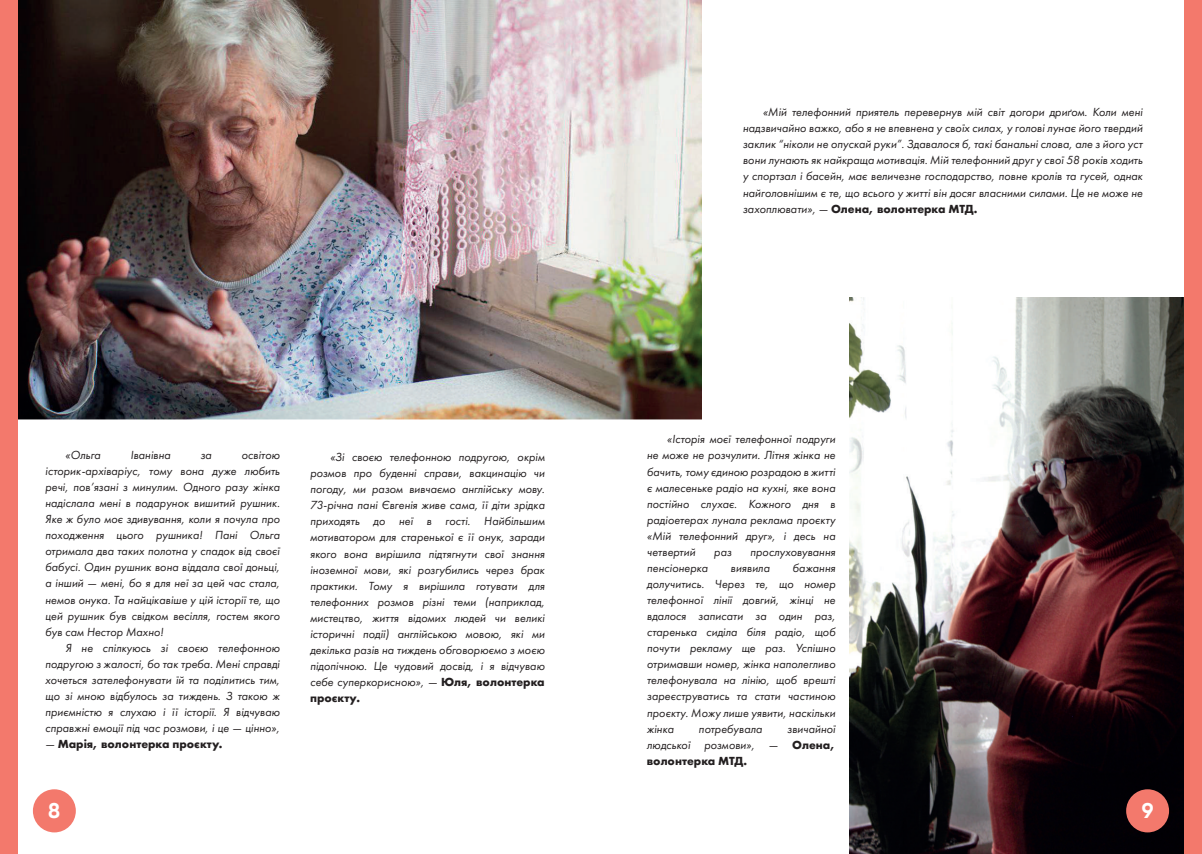
<style>
.page{position:relative;width:1202px;height:854px;background:#fff}
.page>*{position:absolute;margin:0;border:0;box-sizing:border-box;transform-origin:0 0}
.t1{font:700 21.3px "Gilroy";color:#fff}
.t2{font:italic 12.2px/16.1px "Futura PT";color:#231f20;text-align:justify}
.t3{font:700 12.2px "Futura PT";color:#231f20}
.s1{font-weight:400;font-style:italic}
.s2{font-weight:700;font-style:normal}
</style>
<div class="page">
<img style="left:17px;top:0;width:684px;height:419px">
<img style="left:850px;top:297px;width:335px;height:556px">
<div style="left:0;top:0;width:17px;height:853px;background:#f3796c"></div>
<div style="left:1185px;top:0;width:17px;height:853px;background:#f3796c"></div>
<div style="left:33px;top:789px;width:43px;height:43px;background:#f3796c;border-radius:50%"></div>
<div style="left:1126px;top:789px;width:43px;height:43px;background:#f3796c;border-radius:50%"></div>
<p class="t2" style="left:65px;top:446px;width:37px">«Ольга</p>
<p class="t2" style="left:130px;top:446px;width:42px">Іванівна</p>
<p class="t2" style="left:200px;top:446px;width:13px">за</p>
<p class="t2" style="left:45px;top:446px;width:236px;text-indent:196px">освітою історик-архіваріус, тому вона дуже любить речі, пов’язані з минулим. Одного разу жінка надіслала мені в подарунок вишитий рушник.<br>Яке ж було моє здивування, коли я почула про походження цього рушника! Пані Ольга отримала два таких полотна у спадок від своєї бабусі. Один рушник вона віддала свої доньці, а інший — мені, бо я для неї за цей час стала, немов онука. Та найцікавіше у цій історії те, що цей рушник був свідком весілля, гостем якого був сам Нестор Махно!</p>
<p class="t2" style="left:45px;top:639px;width:236px;text-indent:20px">Я не спілкуюсь зі своєю телефонною подругою з жалості, бо так треба. Мені справді хочеться зателефонувати їй та поділитись тим, що зі мною відбулось за тиждень. З такою ж приємністю я слухаю і її історії. Я відчуваю справжні емоції під час розмови, і це — цінно»,</p>
<p class="t3" style="left:45px;top:736px;width:179px"><span class="s1">—</span> Марія, волонтерка проєкту.</p>
<p class="t2" style="left:310px;top:449px;width:236px;text-indent:20px">«Зі своєю телефонною подругою, окрім розмов про буденні справи, вакцинацію чи погоду, ми разом вивчаємо англійську мову.<br>73-річна пані Євгенія живе сама, її діти зрідка приходять до неї в гості. Найбільшим мотиватором для старенької є її онук, заради якого вона вирішила підтягнути свої знання іноземної мови, які розгубились через брак практики. Тому я вирішила готувати для телефонних розмов різні теми (наприклад, мистецтво, життя відомих людей чи великі історичні події) англійською мовою, які ми декілька разів на тиждень обговорюємо з моєю підопічною. Це чудовий досвід, і я відчуваю себе суперкорисною», — <span class="s2">Юля, волонтерка проєкту.</span></p>
<p class="t2" style="left:743px;top:104px;width:401px;text-indent:20px">«Мій телефонний приятель перевернув мій світ догори дриґом. Коли мені надзвичайно важко, або я не впевнена у своїх силах, у голові лунає його твердий заклик “ніколи не опускай руки”. Здавалося б, такі банальні слова, але з його уст вони лунають як найкраща мотивація. Мій телефонний друг у свої 58 років ходить у спортзал і басейн, має величезне господарство, повне кролів та гусей, однак найголовнішим є те, що всього у житті він досяг власними силами. Це не може не захоплювати», — <span class="s2">Олена, волонтерка МТД.</span></p>
<p class="t2" style="left:647px;top:431px;width:190px;text-indent:20px">«Історія моєї телефонної подруги не може не розчулити. Літня жінка не бачить, тому єдиною розрадою в житті є малесеньке радіо на кухні, яке вона постійно слухає. Кожного дня в радіоетерах лунала реклама проєкту «Мій телефонний друг», і десь на четвертий</p>
<p class="t2" style="left:714px;top:543px;width:19px">раз</p>
<p class="t2" style="left:750px;top:543px;width:87px">прослуховування</p>
<p class="t2" style="left:647px;top:559px;width:190px;text-indent:146px">бажання долучитись. Через те, що номер телефонної лінії довгий, жінці не вдалося записати за один раз, старенька сиділа біля радіо, щоб почути рекламу ще раз. Успішно отримавши номер, жінка наполегливо телефонувала на лінію, щоб врешті зареєструватись та стати частиною проєкту. Можу лише уявити, наскільки жінка</p>
<p class="t2" style="left:647px;top:559px;width:63px">пенсіонерка</p>
<p class="t2" style="left:731px;top:559px;width:41px">виявила</p>
<p class="t2" style="left:699px;top:720px;width:65px">потребувала</p>
<p class="t2" style="left:647px;top:720px;width:190px;text-indent:140px">звичайної людської розмови», — <span class="s2">Олена, волонтерка МТД.</span></p>
<h1 class="t1" style="left:48px;top:797px;width:14px">8</h1>
<h1 class="t1" style="left:1142px;top:797px;width:13px">9</h1>
</div>
